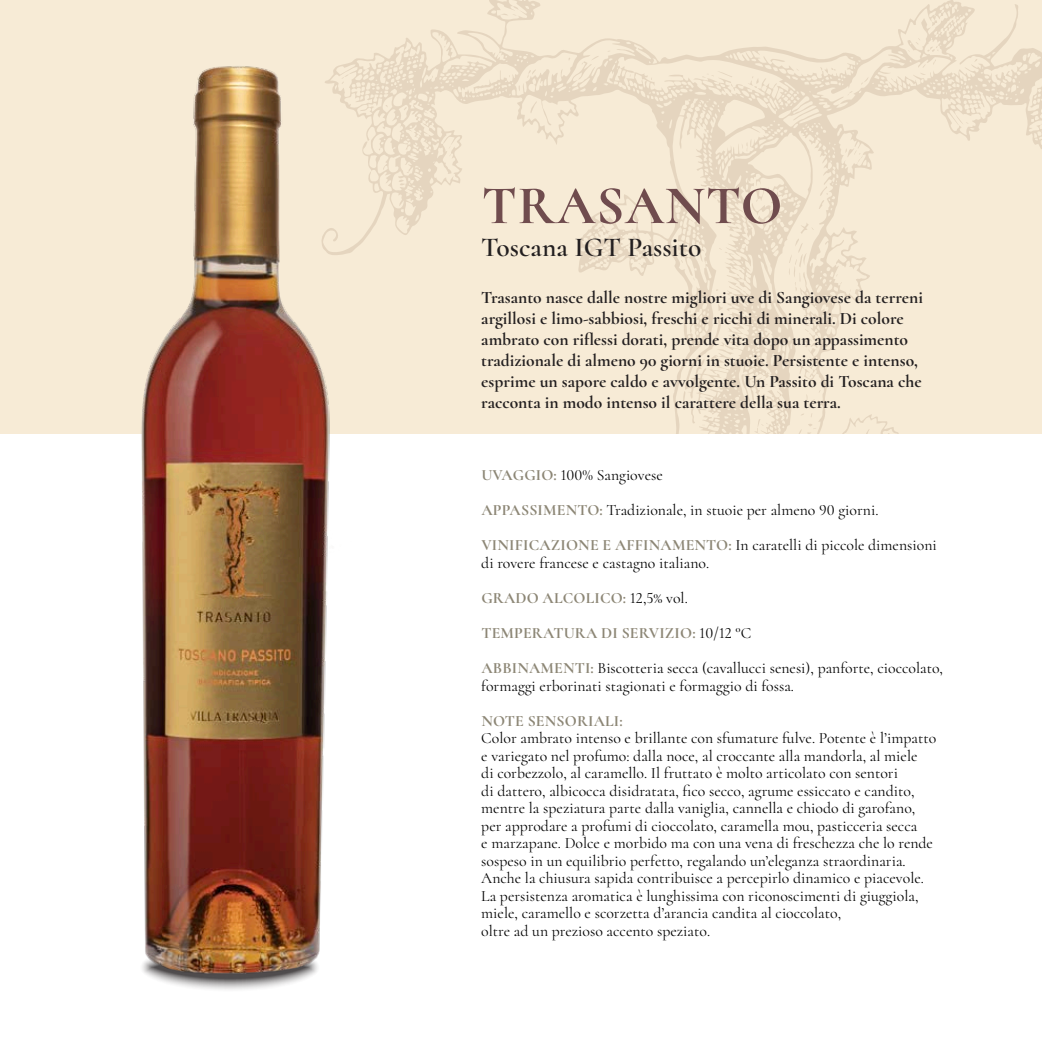
<style>
.page{position:relative;width:1042px;height:1042px;background:#fff}
.page>*{position:absolute;margin:0;border:0;box-sizing:border-box;transform-origin:0 0}
.t1{font:700 54.95px "Cormorant";letter-spacing:.01em;color:#704c4e}
.t2{font:600 27.47px "Cormorant";color:#231f20}
.t3{font:700 17.5px "Cormorant";color:#231f20}
.t4{font:15.75px/17.5px "Cormorant";color:#000}
.t5{font:700 15.75px "Cormorant";letter-spacing:.01em;color:#8c8675}
.s1{font-weight:700;color:#8c8675}
.s2{font-weight:400;color:#000}
</style>
<div class="page">
<div style="left:0;top:0;width:1042px;height:433px;background:#f7ebd6"></div>
<svg style="left:350px;top:0;width:692px;height:433px"></svg>
<svg style="left:805px;top:329px;width:4px;height:3px"></svg>
<svg style="left:797px;top:423px;width:19px;height:10px"></svg>
<svg style="left:788px;top:222px;width:26px;height:80px"></svg>
<svg style="left:800px;top:390px;width:20px;height:27px"></svg>
<svg style="left:819px;top:186px;width:9px;height:23px"></svg>
<svg style="left:798px;top:338px;width:23px;height:46px"></svg>
<svg style="left:727px;top:225px;width:13px;height:7px"></svg>
<svg style="left:719px;top:248px;width:9px;height:5px"></svg>
<svg style="left:668px;top:74px;width:15px;height:4px"></svg>
<svg style="left:773px;top:83px;width:4px;height:5px"></svg>
<svg style="left:748px;top:76px;width:18px;height:13px"></svg>
<svg style="left:702px;top:71px;width:30px;height:7px"></svg>
<svg style="left:758px;top:378px;width:10px;height:29px"></svg>
<svg style="left:770px;top:59px;width:15px;height:3px"></svg>
<svg style="left:820px;top:67px;width:15px;height:6px"></svg>
<svg style="left:530px;top:101px;width:7px;height:12px"></svg>
<svg style="left:750px;top:187px;width:29px;height:16px"></svg>
<svg style="left:847px;top:91px;width:5px;height:5px"></svg>
<svg style="left:861px;top:77px;width:7px;height:8px"></svg>
<svg style="left:603px;top:229px;width:7px;height:6px"></svg>
<svg style="left:625px;top:219px;width:6px;height:5px"></svg>
<svg style="left:527px;top:69px;width:9px;height:9px"></svg>
<svg style="left:591px;top:56px;width:8px;height:5px"></svg>
<svg style="left:920px;top:64px;width:6px;height:11px"></svg>
<svg style="left:933px;top:59px;width:3px;height:6px"></svg>
<svg style="left:931px;top:20px;width:6px;height:7px"></svg>
<svg style="left:908px;top:38px;width:12px;height:14px"></svg>
<svg style="left:742px;top:142px;width:5px;height:10px"></svg>
<svg style="left:845px;top:148px;width:18px;height:15px"></svg>
<svg style="left:448px;top:146px;width:3px;height:11px"></svg>
<svg style="left:956px;top:115px;width:13px;height:10px"></svg>
<svg style="left:500px;top:6px;width:19px;height:10px"></svg>
<svg style="left:628px;top:236px;width:10px;height:21px"></svg>
<svg style="left:927px;top:46px;width:11px;height:6px"></svg>
<svg style="left:398px;top:179px;width:7px;height:7px"></svg>
<svg style="left:681px;top:260px;width:65px;height:166px"></svg>
<svg style="left:754px;top:419px;width:15px;height:15px"></svg>
<svg style="left:943px;top:22px;width:9px;height:9px"></svg>
<svg style="left:607px;top:244px;width:3px;height:4px"></svg>
<svg style="left:596px;top:251px;width:5px;height:5px"></svg>
<svg style="left:139px;top:942px;width:182px;height:50px"></svg>
<img style="left:63px;top:63px;width:335px;height:924px">
<p class="t1" style="left:481px;top:171px;width:302px">TRASANTO</p>
<p class="t2" style="left:481px;top:230px;width:222px">Toscana IGT Passito</p>
<p class="t3" style="left:481px;top:287px;width:443px">Trasanto nasce dalle nostre migliori uve di Sangiovese da terreni</p>
<p class="t3" style="left:481px;top:308px;width:424px">argillosi e limo-sabbiosi, freschi e ricchi di minerali. Di colore</p>
<p class="t3" style="left:481px;top:329px;width:428px">ambrato con riflessi dorati, prende vita dopo un appassimento</p>
<p class="t3" style="left:481px;top:350px;width:438px">tradizionale di almeno 90 giorni in stuoie. Persistente e intenso,</p>
<p class="t3" style="left:481px;top:371px;width:442px">esprime un sapore caldo e avvolgente. Un Passito di Toscana che</p>
<p class="t3" style="left:481px;top:392px;width:361px">racconta in modo intenso il carattere della sua terra.</p>
<p class="t4" style="left:481px;top:467px;width:183px"><span class="s1">UVAGGIO:</span> 100% Sangiovese</p>
<p class="t4" style="left:481px;top:502px;width:398px"><span class="s1">APPASSIMENTO:</span> Tradizionale, in stuoie per almeno 90 giorni.</p>
<p class="t4" style="left:481px;top:537px;width:457px"><span class="s1">VINIFICAZIONE E AFFINAMENTO:</span> In caratelli di piccole dimensioni</p>
<p class="t4" style="left:481px;top:554px;width:229px">di rovere francese e castagno italiano.</p>
<p class="t5" style="left:481px;top:588px;width:208px">GRADO ALCOLICO: <span class="s2">12,5% vol.</span></p>
<p class="t5" style="left:481px;top:623px;width:271px">TEMPERATURA DI SERVIZIO: <span class="s2">10/12 °C</span></p>
<p class="t4" style="left:481px;top:659px;width:463px"><span class="s1">ABBINAMENTI:</span> Biscotteria secca (cavallucci senesi), panforte, cioccolato, formaggi erborinati stagionati e formaggio di fossa.</p>
<p class="t5" style="left:481px;top:711px;width:143px">NOTE SENSORIALI:</p>
<p class="t4" style="left:481px;top:729px;width:456px">Color ambrato intenso e brillante con sfumature fulve. Potente è l’impatto</p>
<p class="t4" style="left:481px;top:747px;width:438px">e variegato nel profumo: dalla noce, al croccante alla mandorla, al miele</p>
<p class="t4" style="left:481px;top:764px;width:418px">di corbezzolo, al caramello. Il fruttato è molto articolato con sentori</p>
<p class="t4" style="left:481px;top:782px;width:435px">di dattero, albicocca disidratata, fico secco, agrume essiccato e candito,</p>
<p class="t4" style="left:481px;top:799px;width:436px">mentre la speziatura parte dalla vaniglia, cannella e chiodo di garofano,</p>
<p class="t4" style="left:481px;top:817px;width:437px">per approdare a profumi di cioccolato, caramella mou, pasticceria secca</p>
<p class="t4" style="left:481px;top:834px;width:453px">e marzapane. Dolce e morbido ma con una vena di freschezza che lo rende</p>
<p class="t4" style="left:481px;top:852px;width:426px">sospeso in un equilibrio perfetto, regalando un’eleganza straordinaria.</p>
<p class="t4" style="left:481px;top:869px;width:444px">Anche la chiusura sapida contribuisce a percepirlo dinamico e piacevole.</p>
<p class="t4" style="left:481px;top:887px;width:439px">La persistenza aromatica è lunghissima con riconoscimenti di giuggiola,</p>
<p class="t4" style="left:481px;top:904px;width:361px">miele, caramello e scorzetta d’arancia candita al cioccolato,</p>
<p class="t4" style="left:481px;top:922px;width:230px">oltre ad un prezioso accento speziato.</p>
</div>
